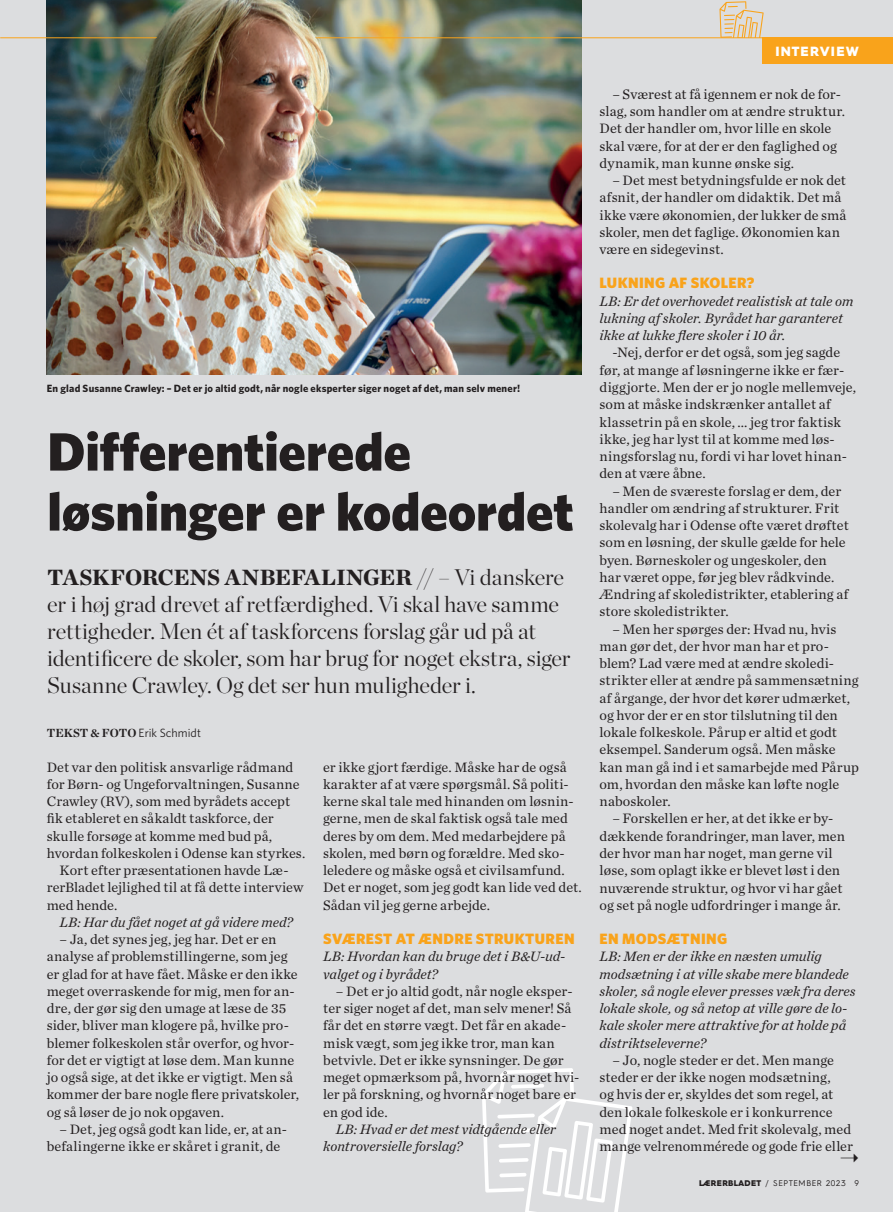
<style>
.page{position:relative;width:893px;height:1212px;background:#dcdddf}
.page>*{position:absolute;margin:0;border:0;box-sizing:border-box;transform-origin:0 0}
.t1{font:900 54px/60px "Whitney";color:#231f20}
.t2{font:300 22.5px/27px "Chronicle Display";letter-spacing:-.01em;color:#231f20}
.t3{font:900 22.5px "Chronicle Deck";letter-spacing:-.01em;color:#231f20}
.t4{font:900 15px "Whitney";letter-spacing:.025em;color:#f9a31b}
.t5{font:14.25px/17.2px "Chronicle Text G1";color:#231f20}
.t6{font:italic 14.25px/17.2px "Chronicle Text G1";color:#231f20}
.t7{font:900 13.35px "Hurme Geometric Sans 3";letter-spacing:.08em;color:#fff}
.t8{font:12px "Whitney";letter-spacing:.005em;color:#231f20}
.t9{font:700 10.5px "Whitney";letter-spacing:.02em;color:#231f20}
.t10{font:8.25px "Hurme Geometric Sans 3";letter-spacing:.07em;color:#231f20}
.s1{font-family:"Chronicle Display";font-weight:300}
.s2{font-family:"Chronicle Deck";font-weight:700}
.s3{font-weight:900}
</style>
<div class="page">
<img style="left:47px;top:0;width:535px;height:374px">
<svg style="left:482px;top:1068px;width:151px;height:144px"></svg>
<svg style="left:719px;top:1px;width:45px;height:47px"></svg>
<div style="left:715px;top:38px;width:46px;height:26px;background:#dcdddf"></div>
<hr style="left:0;top:37px;width:859px;height:1px;background:#f9a31b">
<div style="left:763px;top:38px;width:130px;height:26px;background:#f9a31b"></div>
<img style="left:140px;top:0;width:153px;height:96px">
<p class="t9" style="left:47px;top:381px;width:475px">En glad Susanne Crawley: – Det er jo altid godt, når nogle eksperter siger noget af det, man selv mener!</p>
<h1 class="t1" style="left:47px;top:420px;width:528px">Differentierede løsninger er kodeordet</h1>
<h2 class="t3" style="left:47px;top:558px;width:518px">TASKFORCENS ANBEFALINGER <span class="s1">// – Vi danskere</span></h2>
<h2 class="t2" style="left:47px;top:588px;width:525px">er i høj grad drevet af retfærdighed. Vi skal have samme rettigheder. Men ét af taskforcens forslag går ud på at identificere de skoler, som har brug for noget ekstra, siger Susanne Crawley. Og det ser hun muligheder i.</h2>
<p class="t8" style="left:47px;top:725px;width:156px"><span class="s2">TEKST &amp; FOTO</span> Erik Schmidt</p>
<p class="t5" style="left:47px;top:757px;width:248px">Det var den politisk ansvarlige rådmand</p>
<p class="t5" style="left:47px;top:774px;width:254px">for Børn- og Ungeforvaltningen, Susanne</p>
<p class="t5" style="left:47px;top:792px;width:245px">Crawley (RV), som med byrådets accept</p>
<p class="t5" style="left:47px;top:809px;width:228px">fik etableret en såkaldt taskforce, der</p>
<p class="t5" style="left:47px;top:826px;width:227px">skulle forsøge at komme med bud på,</p>
<p class="t5" style="left:47px;top:844px;width:260px">hvordan folkeskolen i Odense kan styrkes.</p>
<p class="t5" style="left:60px;top:861px;width:231px">Kort efter præsentationen havde Læ-</p>
<p class="t5" style="left:47px;top:878px;width:258px">rerBladet lejlighed til at få dette interview</p>
<p class="t5" style="left:47px;top:895px;width:72px">med hende.</p>
<p class="t6" style="left:60px;top:912px;width:235px">LB: Har du fået noget at gå videre med?</p>
<p class="t5" style="left:47px;top:930px;width:254px;text-indent:13px">– Ja, det synes jeg, jeg har. Det er en analyse af problemstillingerne, som jeg er glad for at have fået. Måske er den ikke meget overraskende for mig, men for an&shy;dre, der gør sig den umage at læse de 35 sider, bliver man klogere på, hvilke pro&shy;blemer folkeskolen står overfor, og hvor&shy;for det er vigtigt at løse dem. Man kunne jo også sige, at det ikke er vigtigt. Men så kommer der bare nogle flere privatskoler, og så løser de jo nok opgaven.</p>
<p class="t5" style="left:47px;top:1120px;width:242px;text-indent:13px">– Det, jeg også godt kan lide, er, at an&shy;befalingerne ikke er skåret i granit, de</p>
<p class="t5" style="left:323px;top:757px;width:260px">er ikke gjort færdige. Måske har de også karakter af at være spørgsmål. Så politi&shy;kerne skal tale med hinanden om løsnin&shy;gerne, men de skal faktisk også tale med deres by om dem. Med medarbejdere på skolen, med børn og forældre. Med sko&shy;leledere og måske også et civilsamfund.<br>Det er noget, som jeg godt kan lide ved det.<br>Sådan vil jeg gerne arbejde.</p>
<p class="t4" style="left:323px;top:929px;width:253px">SVÆREST AT ÆNDRE STRUKTUREN</p>
<p class="t6" style="left:323px;top:947px;width:243px">LB: Hvordan kan du bruge det i B&amp;U-ud&shy;valget og i byrådet?</p>
<p class="t5" style="left:323px;top:982px;width:258px;text-indent:13px">– Det er jo altid godt, når nogle eksper&shy;ter siger noget af det, man selv mener! Så får det en større vægt. Det får en akade&shy;misk vægt, som jeg ikke tror, man kan betvivle. Det er ikke synsninger. De gør meget opmærksom på, hvornår noget hvi&shy;ler på forskning, og hvornår noget bare er en god ide.</p>
<p class="t6" style="left:323px;top:1119px;width:234px;text-indent:13px">LB: Hvad er det mest vidtgående eller kontroversielle forslag?</p>
<p class="t7" style="left:775px;top:42px;width:85px">INTERVIEW</p>
<p class="t5" style="left:600px;top:85px;width:247px;text-indent:13px">– Sværest at få igennem er nok de for&shy;slag, som handler om at ændre struktur.<br>Det der handler om, hvor lille en skole skal være, for at der er den faglighed og dynamik, man kunne ønske sig.</p>
<p class="t5" style="left:600px;top:171px;width:248px;text-indent:13px">– Det mest betydningsfulde er nok det afsnit, der handler om didaktik. Det må ikke være økonomien, der lukker de små skoler, men det faglige. Økonomien kan være en sidegevinst.</p>
<p class="t4" style="left:600px;top:273px;width:156px">LUKNING AF SKOLER?</p>
<p class="t6" style="left:600px;top:291px;width:255px">LB: Er det overhovedet realistisk at tale om lukning af skoler. Byrådet har garanteret ikke at lukke flere skoler i 10 år.</p>
<p class="t5" style="left:600px;top:343px;width:258px;text-indent:13px">-Nej, derfor er det også, som jeg sagde før, at mange af løsningerne ikke er fær&shy;diggjorte. Men der er jo nogle mellemveje, som at måske indskrænker antallet af klassetrin på en skole, ... jeg tror faktisk ikke, jeg har lyst til at komme med løs&shy;ningsforslag nu, fordi vi har lovet hinan&shy;den at være åbne.</p>
<p class="t5" style="left:600px;top:481px;width:251px;text-indent:13px">– Men de sværeste forslag er dem, der handler om ændring af strukturer. Frit skolevalg har i Odense ofte været drøftet som en løsning, der skulle gælde for hele byen. Børneskoler og ungeskoler, den har været oppe, før jeg blev rådkvinde.<br>Ændring af skoledistrikter, etablering af store skoledistrikter.</p>
<p class="t5" style="left:600px;top:619px;width:261px;text-indent:13px">– Men her spørges der: Hvad nu, hvis man gør det, der hvor man har et pro&shy;blem? Lad være med at ændre skoledi&shy;strikter eller at ændre på sammensætning af årgange, der hvor det kører udmærket, og hvor der er en stor tilslutning til den lokale folkeskole. Pårup er altid et godt eksempel. Sanderum også. Men måske kan man gå ind i et samarbejde med Pårup om, hvordan den måske kan løfte nogle naboskoler.</p>
<p class="t5" style="left:600px;top:809px;width:247px;text-indent:13px">– Forskellen er her, at det ikke er by&shy;dækkende forandringer, man laver, men der hvor man har noget, man gerne vil løse, som oplagt ikke er blevet løst i den nuværende struktur, og hvor vi har gået og set på nogle udfordringer i mange år.</p>
<p class="t4" style="left:600px;top:929px;width:129px">EN MODSÆTNING</p>
<p class="t6" style="left:600px;top:947px;width:258px">LB: Men er der ikke en næsten umulig modsætning i at ville skabe mere blandede skoler, så nogle elever presses væk fra deres lokale skole, og så netop at ville gøre de lo&shy;kale skoler mere attraktive for at holde på distriktseleverne?</p>
<p class="t5" style="left:600px;top:1051px;width:255px;text-indent:13px">– Jo, nogle steder er det. Men mange steder er der ikke nogen modsætning,<br>og hvis der er, skyldes det som regel, at den lokale folkeskole er i konkurrence med noget andet. Med frit skolevalg, med mange velrenommérede og gode frie eller</p>
<p class="t10" style="left:699px;top:1177px;width:161px"><span class="s3">LÆRERBLADET</span> / SEPTEMBER 2023 9</p>
</div>
